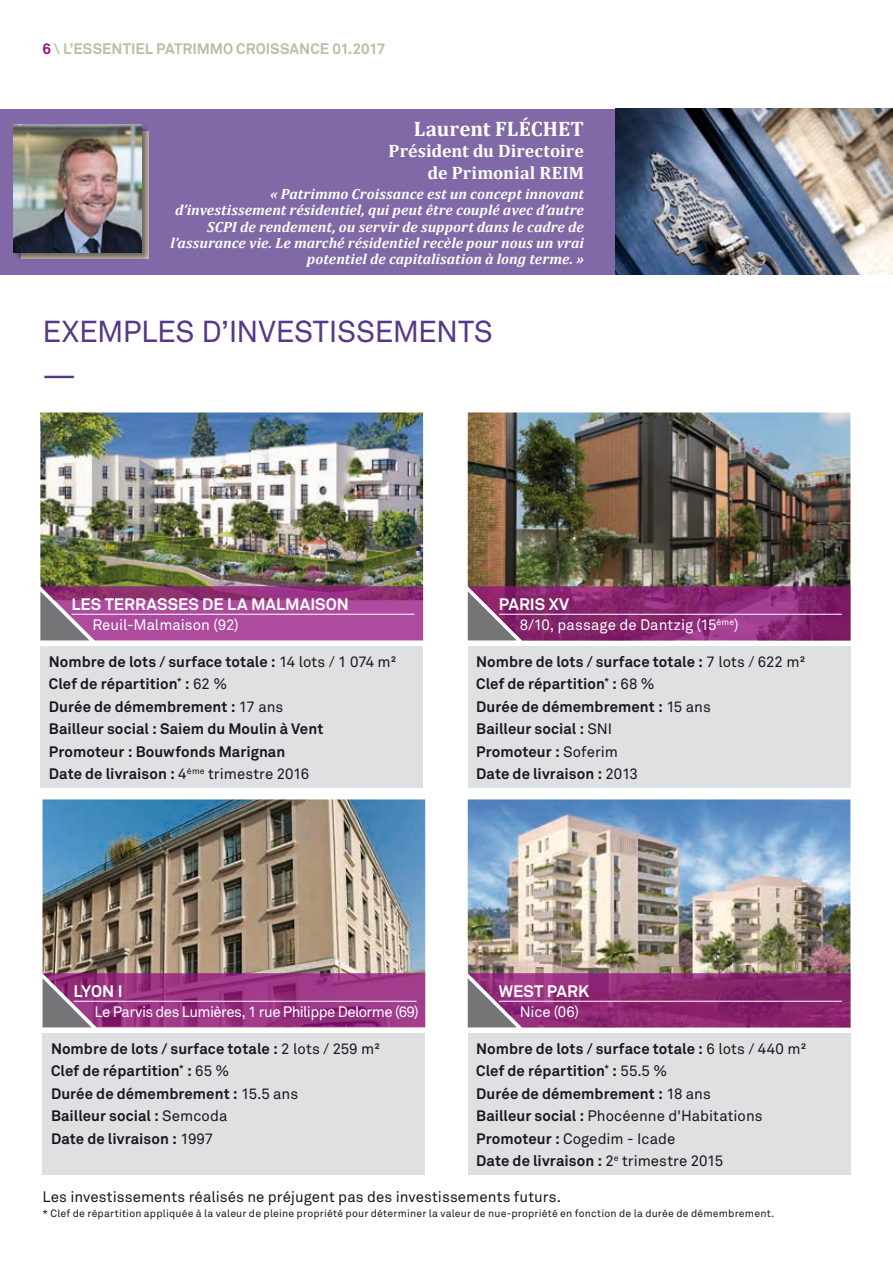
<style>
.page{position:relative;width:893px;height:1263px;background:#fff}
.page>*{position:absolute;margin:0;border:0;box-sizing:border-box;transform-origin:0 0}
.t1{font:30px/44.5px "Akkurat";letter-spacing:-.015em;color:#57378a}
.t2{font:700 21px "Cambria";letter-spacing:.005em;color:#fff}
.t3{font:700 18px/21.6px "Cambria";letter-spacing:.005em;color:#fff;text-align:right}
.t4{font:700 16.5px "Akkurat";color:#fff}
.t5{font:700 15px/22.5px "Akkurat";letter-spacing:.005em;color:#1a171c}
.t6{font:15px "Akkurat";letter-spacing:.005em;color:#1a171c}
.t7{font:15px "Akkurat";letter-spacing:-.03em;color:#fff}
.t8{font:700 15px "Akkurat";color:#c0b9a6}
.t9{font:15px "Akkurat";letter-spacing:.005em;color:#fff}
.t10{font:15px "Akkurat";color:#fff}
.t11{font:italic 700 14.7px/16.2px "Cambria";letter-spacing:.005em;color:#fff;text-align:right}
.t12{font:10.5px "Akkurat";letter-spacing:.015em;color:#1a171c}
.s1{color:#94107e}
.s2{font-weight:400}
</style>
<div class="page">
<img style="left:468px;top:412px;width:382px;height:174px">
<svg style="left:468px;top:586px;width:382px;height:54px;background:#892f74"></svg>
<div style="left:468px;top:647px;width:382px;height:141px;background:#dfe0e1"></div>
<hr style="left:499px;top:614px;width:343px;height:1px;background:#fff">
<img style="left:43px;top:799px;width:382px;height:174px">
<svg style="left:43px;top:973px;width:382px;height:54px;background:#983982"></svg>
<div style="left:43px;top:1034px;width:382px;height:141px;background:#dfe0e1"></div>
<hr style="left:74px;top:1001px;width:343px;height:1px;background:#fff">
<img style="left:40px;top:412px;width:383px;height:174px">
<svg style="left:40px;top:586px;width:383px;height:54px;background:#a34992"></svg>
<div style="left:40px;top:647px;width:383px;height:141px;background:#dfe0e1"></div>
<hr style="left:72px;top:614px;width:342px;height:1px;background:#fff">
<div style="left:0;top:109px;width:615px;height:166px;background:#8169a7"></div>
<div style="left:13px;top:124px;width:137px;height:137px;background:#1a171c;opacity:.5"></div>
<img style="left:14px;top:125px;width:127px;height:127px">
<img style="left:615px;top:109px;width:278px;height:166px">
<img style="left:468px;top:799px;width:382px;height:174px">
<svg style="left:468px;top:973px;width:382px;height:54px;background:#8d3074"></svg>
<div style="left:468px;top:1034px;width:382px;height:141px;background:#dfe0e1"></div>
<hr style="left:499px;top:1001px;width:343px;height:1px;background:#fff">
<p class="t8" style="left:43px;top:39px;width:344px"><span class="s1">6</span> \ L’ESSENTIEL PATRIMMO CROISSANCE 01.2017</p>
<h2 class="t2" style="left:414px;top:116px;width:172px">Laurent FLÉCHET</h2>
<p class="t3" style="left:388px;top:140px;width:197px">Président du Directoire de Primonial REIM</p>
<p class="t11" style="left:170px;top:186px;width:415px">« Patrimmo Croissance est un concept innovant d’investissement résidentiel, qui peut être couplé avec d’autre SCPI de rendement, ou servir de support dans le cadre de l’assurance vie. Le marché résidentiel recèle pour nous un vrai potentiel de capitalisation à long terme. »</p>
<h1 class="t1" style="left:43px;top:310px;width:452px">EXEMPLES D’INVESTISSEMENTS —</h1>
<p class="t4" style="left:71px;top:593px;width:279px">LES TERRASSES DE LA MALMAISON</p>
<p class="t10" style="left:92px;top:616px;width:148px">Reuil-Malmaison (92)</p>
<p class="t4" style="left:499px;top:593px;width:72px">PARIS XV</p>
<p class="t9" style="left:520px;top:616px;width:221px">8/10, passage de Dantzig (15<sup>ème</sup>)</p>
<p class="t5" style="left:49px;top:650px;width:349px">Nombre de lots / surface totale : <span class="s2">14 lots / 1 074 m²<br></span>Clef de répartition<sup>*</sup> : <span class="s2">62 %<br></span>Durée de démembrement : <span class="s2">17 ans<br></span>Bailleur social : Saiem du Moulin à Vent Promoteur : Bouwfonds Marignan<br>Date de livraison : <span class="s2">4</span><sup>ème</sup> <span class="s2">trimestre 2016</span></p>
<p class="t5" style="left:476px;top:650px;width:331px">Nombre de lots / surface totale : <span class="s2">7 lots / 622 m²<br></span>Clef de répartition<sup>*</sup> : <span class="s2">68 %<br></span>Durée de démembrement : <span class="s2">15 ans<br></span>Bailleur social : <span class="s2">SNI<br></span>Promoteur : <span class="s2">Soferim<br></span>Date de livraison : <span class="s2">2013</span></p>
<p class="t4" style="left:74px;top:980px;width:51px">LYON I</p>
<p class="t7" style="left:95px;top:1003px;width:325px">Le Parvis des Lumières, 1 rue Philippe Delorme (69)</p>
<p class="t5" style="left:51px;top:1037px;width:331px">Nombre de lots / surface totale : <span class="s2">2 lots / 259 m²<br></span>Clef de répartition<sup>*</sup> : <span class="s2">65 %<br></span>Durée de démembrement : <span class="s2">15.5 ans<br></span>Bailleur social : <span class="s2">Semcoda<br></span>Date de livraison : <span class="s2">1997</span></p>
<p class="t4" style="left:499px;top:980px;width:92px">WEST PARK</p>
<p class="t7" style="left:520px;top:1003px;width:61px">Nice (06)</p>
<p class="t5" style="left:476px;top:1037px;width:332px">Nombre de lots / surface totale : <span class="s2">6 lots / 440 m²<br></span>Clef de répartition<sup>*</sup> : <span class="s2">55.5 %<br></span>Durée de démembrement : <span class="s2">18 ans<br></span>Bailleur social : <span class="s2">Phocéenne d'Habitations </span>Promoteur : <span class="s2">Cogedim - Icade<br></span>Date de livraison : <span class="s2">2</span><sup>e</sup> <span class="s2">trimestre 2015</span></p>
<p class="t6" style="left:43px;top:1188px;width:520px">Les investissements réalisés ne préjugent pas des investissements futurs.</p>
<p class="t12" style="left:43px;top:1207px;width:733px">* Clef de répartition appliquée à la valeur de pleine propriété pour déterminer la valeur de nue-propriété en fonction de la durée de démembrement.</p>
</div>
